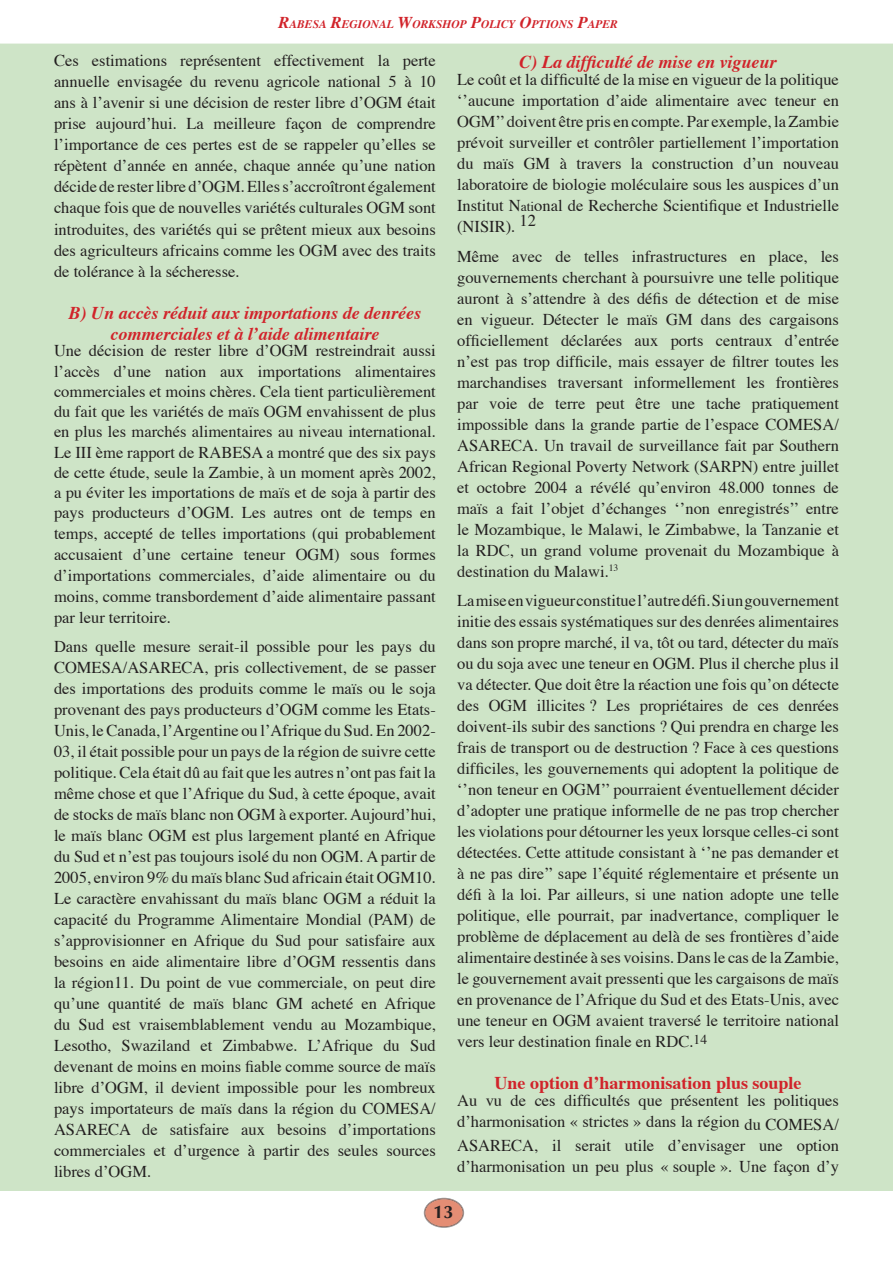
<style>
.page{position:relative;width:893px;height:1263px;background:#fff}
.page>*{position:absolute;margin:0;border:0;box-sizing:border-box;transform-origin:0 0}
.t1{font:italic 700 18px/21px "Times";color:#d1232a;text-align:center}
.t2{font:700 18px "Times";color:#d1232a}
.t3{font:700 18px "Optima";color:#231f20}
.t4{font:16.5px/21px "Times";color:#231f20;text-align:justify}
.t5{font:italic 700 11.55px "Times";color:#d1232a}
.s1{font-size:16.5px}
.s2{font-size:13.5px}
</style>
<div class="page">
<div style="left:0;top:44px;width:893px;height:1147px;background:#cee4c7"></div>
<svg style="left:424px;top:1198px;width:40px;height:30px"></svg>
<p class="t5" style="left:279px;top:17px;width:341px"><span class="s1">R</span>ABESA <span class="s1">R</span>EGIONAL <span class="s1">W</span>ORKSHOP <span class="s1">P</span>OLICY <span class="s1">O</span>PTIONS <span class="s1">P</span>APER</p>
<p class="t4" style="left:54px;top:50px;width:383px">Ces estimations représentent effectivement la perte annuelle envisagée du revenu agricole national 5 à 10 ans à lʼavenir si une décision de rester libre dʼOGM était prise aujourdʼhui. La meilleure façon de comprendre lʼimportance de ces pertes est de se rappeler quʼelles se répètent dʼannée en année, chaque année quʼune nation décide de rester libre dʼOGM. Elles sʼaccroîtront également chaque fois que de nouvelles variétés culturales OGM sont introduites, des variétés qui se prêtent mieux aux besoins des agriculteurs africains comme les OGM avec des traits de tolérance à la sécheresse.</p>
<p class="t1" style="left:69px;top:303px;width:354px">B) Un accès réduit aux importations de denrées commerciales et à lʼaide alimentaire</p>
<p class="t4" style="left:54px;top:341px;width:383px;line-height:20.5px">Une décision de rester libre dʼOGM restreindrait aussi lʼaccès dʼune nation aux importations alimentaires commerciales et moins chères. Cela tient particulièrement du fait que les variétés de maïs OGM envahissent de plus en plus les marchés alimentaires au niveau international.<br>Le III ème rapport de RABESA a montré que des six pays de cette étude, seule la Zambie, à un moment après 2002, a pu éviter les importations de maïs et de soja à partir des pays producteurs dʼOGM. Les autres ont de temps en temps, accepté de telles importations (qui probablement accusaient dʼune certaine teneur OGM) sous formes dʼimportations commerciales, dʼaide alimentaire ou du moins, comme transbordement dʼaide alimentaire passant par leur territoire.</p>
<p class="t4" style="left:54px;top:637px;width:383px">Dans quelle mesure serait-il possible pour les pays du COMESA/ASARECA, pris collectivement, de se passer des importations des produits comme le maïs ou le soja provenant des pays producteurs dʼOGM comme les Etats-Unis, le Canada, lʼArgentine ou lʼAfrique du Sud. En 2002- 03, il était possible pour un pays de la région de suivre cette politique. Cela était dû au fait que les autres nʼont pas fait la même chose et que lʼAfrique du Sud, à cette époque, avait de stocks de maïs blanc non OGM à exporter. Aujourdʼhui, le maïs blanc OGM est plus largement planté en Afrique du Sud et nʼest pas toujours isolé du non OGM. A partir de 2005, environ 9% du maïs blanc Sud africain était OGM10.<br>Le caractère envahissant du maïs blanc OGM a réduit la capacité du Programme Alimentaire Mondial (PAM) de sʼapprovisionner en Afrique du Sud pour satisfaire aux besoins en aide alimentaire libre dʼOGM ressentis dans la région11. Du point de vue commerciale, on peut dire quʼune quantité de maïs blanc GM acheté en Afrique du Sud est vraisemblablement vendu au Mozambique, Lesotho, Swaziland et Zimbabwe. LʼAfrique du Sud devenant de moins en moins fiable comme source de maïs libre dʼOGM, il devient impossible pour les nombreux pays importateurs de maïs dans la région du COMESA/ ASARECA de satisfaire aux besoins dʼimportations commerciales et dʼurgence à partir des seules sources libres dʼOGM.</p>
<p class="t1" style="left:520px;top:52px;width:258px">C) La difficulté de mise en vigueur</p>
<p class="t4" style="left:457px;top:70px;width:383px">Le coût et la difficulté de la mise en vigueur de la politique ʻʼaucune importation dʼaide alimentaire avec teneur en OGMʼʼ doivent être pris en compte. Par exemple, la Zambie prévoit surveiller et contrôler partiellement lʼimportation du maïs GM à travers la construction dʼun nouveau laboratoire de biologie moléculaire sous les auspices dʼun Institut N<span class="s2">ati</span>onal de Recherche Scientifique et Industrielle (NISIR). 12</p>
<p class="t4" style="left:457px;top:246px;width:383px">Même avec de telles infrastructures en place, les gouvernements cherchant à poursuivre une telle politique auront à sʼattendre à des défis de détection et de mise en vigueur. Détecter le maïs GM dans des cargaisons officiellement déclarées aux ports centraux dʼentrée nʼest pas trop difficile, mais essayer de filtrer toutes les marchandises traversant informellement les frontières par voie de terre peut être une tache pratiquement impossible dans la grande partie de lʼespace COMESA/ ASARECA. Un travail de surveillance fait par Southern African Regional Poverty Network (SARPN) entre juillet et octobre 2004 a révélé quʼenviron 48.000 tonnes de maïs a fait lʼobjet dʼéchanges ʻʼnon enregistrésʼʼ entre le Mozambique, le Malawi, le Zimbabwe, la Tanzanie et la RDC, un grand volume provenait du Mozambique à destination du Malawi.<sup>13</sup></p>
<p class="t4" style="left:457px;top:591px;width:383px">La mise en vigueur constitue lʼautre défi. Si un gouvernement initie des essais systématiques sur des denrées alimentaires dans son propre marché, il va, tôt ou tard, détecter du maïs ou du soja avec une teneur en OGM. Plus il cherche plus il va détecter. Que doit être la réaction une fois quʼon détecte des OGM illicites ? Les propriétaires de ces denrées doivent-ils subir des sanctions ? Qui prendra en charge les frais de transport ou de destruction ? Face à ces questions difficiles, les gouvernements qui adoptent la politique de ʻʼnon teneur en OGMʼʼ pourraient éventuellement décider dʼadopter une pratique informelle de ne pas trop chercher les violations pour détourner les yeux lorsque celles-ci sont détectées. Cette attitude consistant à ʻʼne pas demander et à ne pas direʼʼ sape lʼéquité réglementaire et présente un défi à la loi. Par ailleurs, si une nation adopte une telle politique, elle pourrait, par inadvertance, compliquer le problème de déplacement au delà de ses frontières dʼaide alimentaire destinée à ses voisins. Dans le cas de la Zambie, le gouvernement avait pressenti que les cargaisons de maïs en provenance de lʼAfrique du Sud et des Etats-Unis, avec une teneur en OGM avaient traversé le territoire national vers leur destination finale en RDC.<sup>14</sup></p>
<p class="t2" style="left:494px;top:1070px;width:309px">Une option dʼharmonisation plus souple</p>
<p class="t4" style="left:457px;top:1091px;width:383px">Au vu de ces difficultés que présentent les politiques dʼharmonisation « strictes » dans la région du COMESA/</p>
<p class="t4" style="left:457px;top:1136px;width:383px">ASARECA, il serait utile dʼenvisager une option dʼharmonisation un peu plus « souple ». Une façon dʼy</p>
<p class="t3" style="left:434px;top:1201px;width:22px">13</p>
</div>
